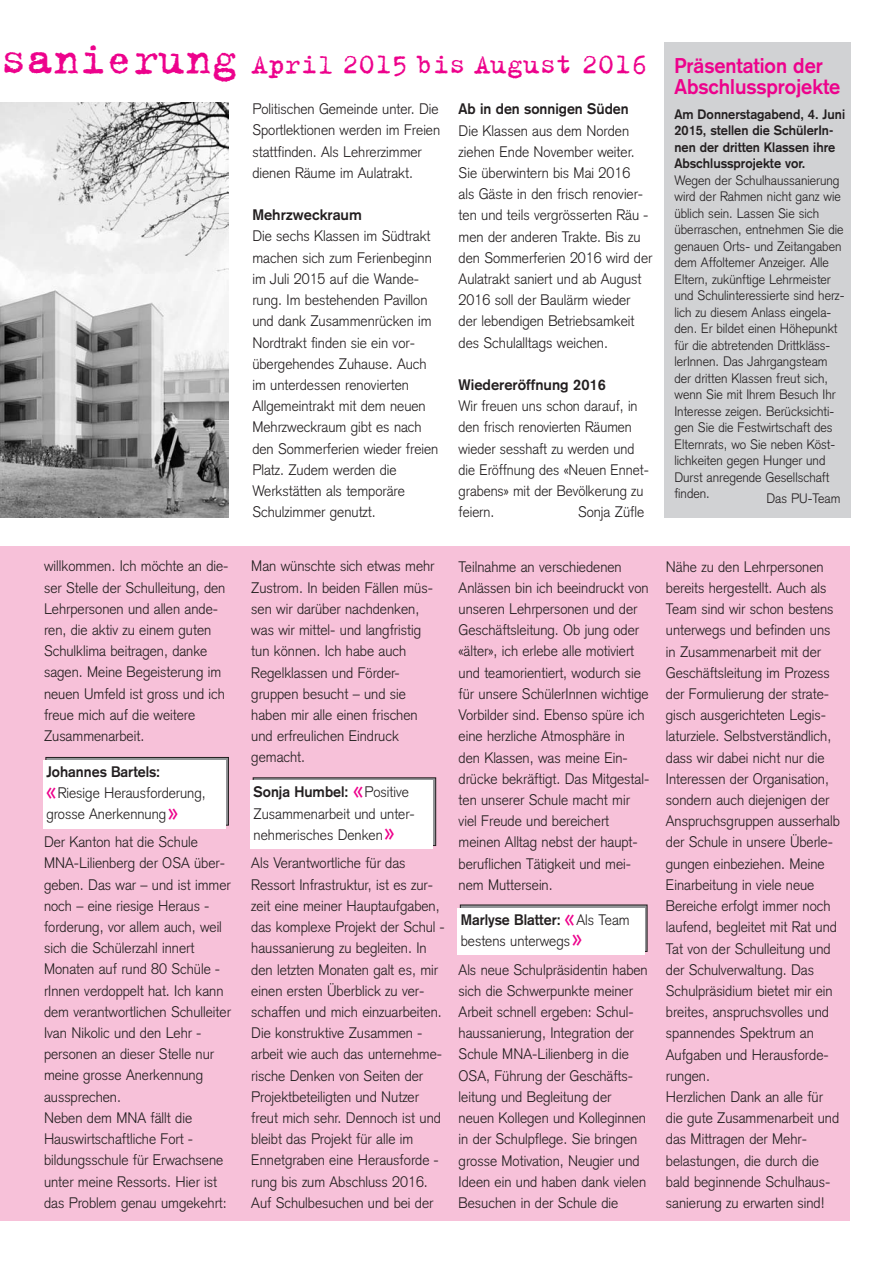
<style>
.page{position:relative;width:893px;height:1263px;background:#fff}
.page>*{position:absolute;margin:0;border:0;box-sizing:border-box;transform-origin:0 0}
.t1{font:30px "Trixie";color:#ed028c}
.t2{font:300 30px "Akzidenz Grotesk";color:#ed028c;scale:.95 1}
.t3{font:700 21px/21.3px "Akzidenz Grotesk";color:#ed028c;scale:.95 1}
.t4{font:300 15px/21.1px "Akzidenz Grotesk";color:#231f20;scale:.95 1}
.t5{font:300 15px/21.1px "Akzidenz Grotesk";color:#231f20;scale:.93 1}
.t6{font:700 15px "Akzidenz Grotesk";color:#231f20;scale:.95 1}
.t7{font:700 15px "Akzidenz Grotesk";color:#231f20}
.t8{font:300 13.5px/16.5px "Akzidenz Grotesk";color:#231f20;scale:.95 1}
.t9{font:700 13.5px/16.5px "Akzidenz Grotesk";color:#231f20;scale:.95 1}
.s1{font-size:48px}
.s2{font-weight:700}
</style>
<div class="page">
<img style="left:0;top:102px;width:229px;height:415px">
<div style="left:0;top:546px;width:850px;height:674px;background:#f7c1d9"></div>
<div style="left:46px;top:757px;width:183px;height:68px;border:1px solid #231f20"></div>
<div style="left:43px;top:760px;width:183px;height:68px;background:#fff"></div>
<div style="left:250px;top:781px;width:183px;height:68px;background:#fff"></div>
<div style="left:664px;top:43px;width:186px;height:474px;background:#d1d2d4"></div>
<svg style="left:462px;top:907px;width:183px;height:42px"></svg>
<div style="left:457px;top:908px;width:187px;height:46px;background:#fff"></div>
<h1 class="t1" style="left:0;top:46px;width:648px"><span class="s1">sanierung</span> April 2015 bis August 2016</h1>
<p class="t4" style="left:252px;top:100px;width:199px">Poli tischen Gemeinde unter. Die<br>Sportlektionen werden im Freien stattfinden. Als Lehrer zimmer dienen Räume im Aula trakt.</p>
<p class="t7" style="left:252px;top:210px;width:111px">Mehrzweckraum</p>
<p class="t4" style="left:252px;top:227px;width:197px">Die sechs Klassen im Südtrakt machen sich zum Ferienbeginn im Juli 2015 auf die Wande - rung. Im bestehenden Pavillon und dank Zusammenrücken im<br>Nordtrakt finden sie ein vor - übergehendes Zuhause. Auch im unterdessen renovierten<br>Allgemeintrakt mit dem neuen<br>Mehrzweckraum gibt es nach den Sommerferien wieder freien<br>Platz. Zudem werden die<br>Werkstätten als temporäre<br>Schul zimmer genutzt.</p>
<p class="t6" style="left:459px;top:104px;width:181px">Ab in den sonnigen Süden</p>
<p class="t4" style="left:459px;top:121px;width:205px">Die Klassen aus dem Norden ziehen Ende November weiter.<br>Sie überwintern bis Mai 2016<br>als Gäste in den frisch renovier&shy;ten und teils vergrösserten Räu - men der anderen Trakte. Bis zu den Sommerferien 2016 wird der<br>Aulatrakt saniert und ab August<br>2016 soll der Baulärm wieder der lebendigen Betriebsamkeit des Schulalltags weichen.</p>
<p class="t7" style="left:459px;top:379px;width:149px">Wiedereröffnung 2016</p>
<p class="t5" style="left:459px;top:397px;width:206px">Wir freuen uns schon dar auf, in den frisch renovierten Räumen wieder sesshaft zu werden und die Eröffnung des «Ne uen En net - grabens» mit der Be völkerung zu feiern.</p>
<p class="t4" style="left:578px;top:503px;width:71px">Sonja Züfle</p>
<h2 class="t3" style="left:674px;top:56px;width:176px">Präsentation der<br>Abschlussprojekte</h2>
<p class="t9" style="left:674px;top:107px;width:181px">Am Donnerstagabend, 4. Juni<br>2015, stellen die SchülerIn - nen der dritten Klassen ihre<br>Abschlussprojekte vor.</p>
<p class="t8" style="left:674px;top:174px;width:180px">Wegen der Schulhaussanierung wird der Rahmen nicht ganz wie üblich sein. Lassen Sie sich überraschen, entnehmen Sie die genauen Orts- und Zeitan gaben dem Affoltemer Anzeiger. Alle<br>Eltern, zukünftige Lehr meis ter und Schulinteressierte sind herz&shy;lich zu diesem Anlass eingela&shy;den. Er bildet einen Höhepunkt für die abtretenden Drittkläss -<br>le rInnen. Das Jahrgangsteam der dritten Klassen freut sich, wenn Sie mit Ihrem Besuch Ihr<br>Interesse zeigen. Berücksichti - gen Sie die Festwirtschaft des<br>Elternrats, wo Sie neben Köst - lichkeiten gegen Hunger und<br>Durst anregende Gesellschaft finden.</p>
<p class="t8" style="left:766px;top:491px;width:79px">Das PU-Team</p>
<p class="t4" style="left:44px;top:557px;width:196px">willkommen. Ich möchte an die&shy;ser Stelle der Schulleitung, den<br>Lehrpersonen und allen ande&shy;ren, die aktiv zu einem guten<br>Schul klima beitragen, danke sagen. Meine Begeisterung im neuen Umfeld ist gross und ich freue mich auf die weitere<br>Zusammen arbeit.</p>
<p class="t4" style="left:251px;top:557px;width:194px">Man wünschte sich etwas mehr<br>Zustrom. In beiden Fällen müs&shy;sen wir darüber nachdenken, was wir mittel- und langfristig tun können. Ich habe auch<br>Regelklassen und Förder&shy;gruppen besucht – und sie haben mir alle einen frischen und erfreulichen Eindruck gemacht.</p>
<p class="t6" style="left:46px;top:766px;width:121px">Johannes Bartels:</p>
<p class="t4" style="left:46px;top:784px;width:169px;text-indent:11px">Riesige Herausforderung, grosse Anerkennung</p>
<p class="t4" style="left:254px;top:783px;width:171px"><span class="s2">Sonja Humbel:</span> Positive<br>Zusammenarbeit und unter&shy;nehmerisches Denken</p>
<h1 class="t2" style="left:353px;top:779px;width:12px">«</h1>
<h1 class="t2" style="left:46px;top:780px;width:12px">«</h1>
<h1 class="t2" style="left:168px;top:801px;width:12px">»</h1>
<h1 class="t2" style="left:385px;top:821px;width:12px">»</h1>
<p class="t4" style="left:44px;top:833px;width:198px">Der Kanton hat die Schule<br>MNA-Lilienberg der OSA über&shy;geben. Das war – und ist immer noch – eine riesige Heraus - forderung, vor allem auch, weil sich die Schülerzahl innert<br>Monaten auf rund 80 Schüle - rInnen verdoppelt hat. Ich kann dem verantwortlichen Schulleiter<br>Ivan Nikolic und den Lehr - personen an dieser Stelle nur meine grosse Anerkennung aussprechen.<br>Neben dem MNA fällt die<br>Haus wirtschaftliche Fort - bildungs schule für Erwachsene unter meine Ressorts. Hier ist das Problem genau umgekehrt:</p>
<p class="t4" style="left:251px;top:854px;width:205px">Als Verantwortliche für das<br>Ressort Infrastruktur, ist es zur&shy;zeit eine meiner Hauptaufgaben, das komplexe Projekt der Schul - haussanierung zu begleiten. In den letzten Monaten galt es, mir einen ersten Überblick zu ver&shy;schaffen und mich einzuarbeiten.<br>Die konstruktive Zusammen - arbeit wie auch das unternehme&shy;rische Denken von Seiten der<br>Projektbeteiligten und Nutzer freut mich sehr. Dennoch ist und bleibt das Projekt für alle im<br>Ennetgraben eine Herausforde - rung bis zum Abschluss 2016.<br>Auf Schulbesuchen und bei der</p>
<p class="t4" style="left:459px;top:557px;width:202px">Teilnahme an verschiedenen<br>Anlässen bin ich beeindruckt von unseren Lehrpersonen und der<br>Geschäftsleitung. Ob jung oder «älter», ich erlebe alle motiviert und teamorientiert, wodurch sie für unsere SchülerInnen wichtige<br>Vorbilder sind. Ebenso spüre ich eine herzliche Atmosphäre in den Klassen, was meine Ein - drücke bekräftigt. Das Mitgestal - ten unserer Schule macht mir viel Freude und bereichert meinen Alltag nebst der haupt - beruflichen Tätigkeit und mei&shy;nem Muttersein.</p>
<p class="t4" style="left:461px;top:910px;width:179px"><span class="s2">Marlyse Blatter:</span> Als Team bestens unterwegs</p>
<h1 class="t2" style="left:564px;top:906px;width:12px">«</h1>
<h1 class="t2" style="left:572px;top:926px;width:12px">»</h1>
<p class="t4" style="left:459px;top:960px;width:201px">Als neue Schulpräsidentin haben sich die Schwerpunkte meiner<br>Arbeit schnell ergeben: Schul - haussanierung, Integration der<br>Schule MNA-Lilienberg in die<br>OSA, Führung der Geschäfts - leitung und Begleitung der neuen Kollegen und Kolleginnen in der Schulpflege. Sie bringen grosse Motivation, Neugier und<br>Ideen ein und haben dank vielen<br>Besuchen in der Schule die</p>
<p class="t4" style="left:666px;top:558px;width:185px">Nähe zu den Lehrpersonen bereits hergestellt. Auch als<br>Team sind wir schon bestens unterwegs und befinden uns in Zusammenarbeit mit der<br>Geschäftsleitung im Prozess der Formulierung der strate&shy;gisch ausgerichteten Legis - latur ziele. Selbstverständlich, dass wir dabei nicht nur die<br>Interessen der Organisation, sondern auch diejenigen der<br>Anspruchsgruppen ausserhalb der Schule in unsere Überle&shy;gungen einbeziehen. Meine<br>Einarbeitung in viele neue<br>Bereiche erfolgt immer noch laufend, begleitet mit Rat und<br>Tat von der Schulleitung und der Schulverwaltung. Das<br>Schulpräsidium bietet mir ein breites, anspruchsvolles und spannendes Spektrum an<br>Aufgaben und Herausforde - rungen.<br>Herzlichen Dank an alle für die gute Zusammen arbeit und das Mittragen der Mehr - belastungen, die durch die bald beginnende Schul haus - sanierung zu erwarten sind!</p>
</div>
